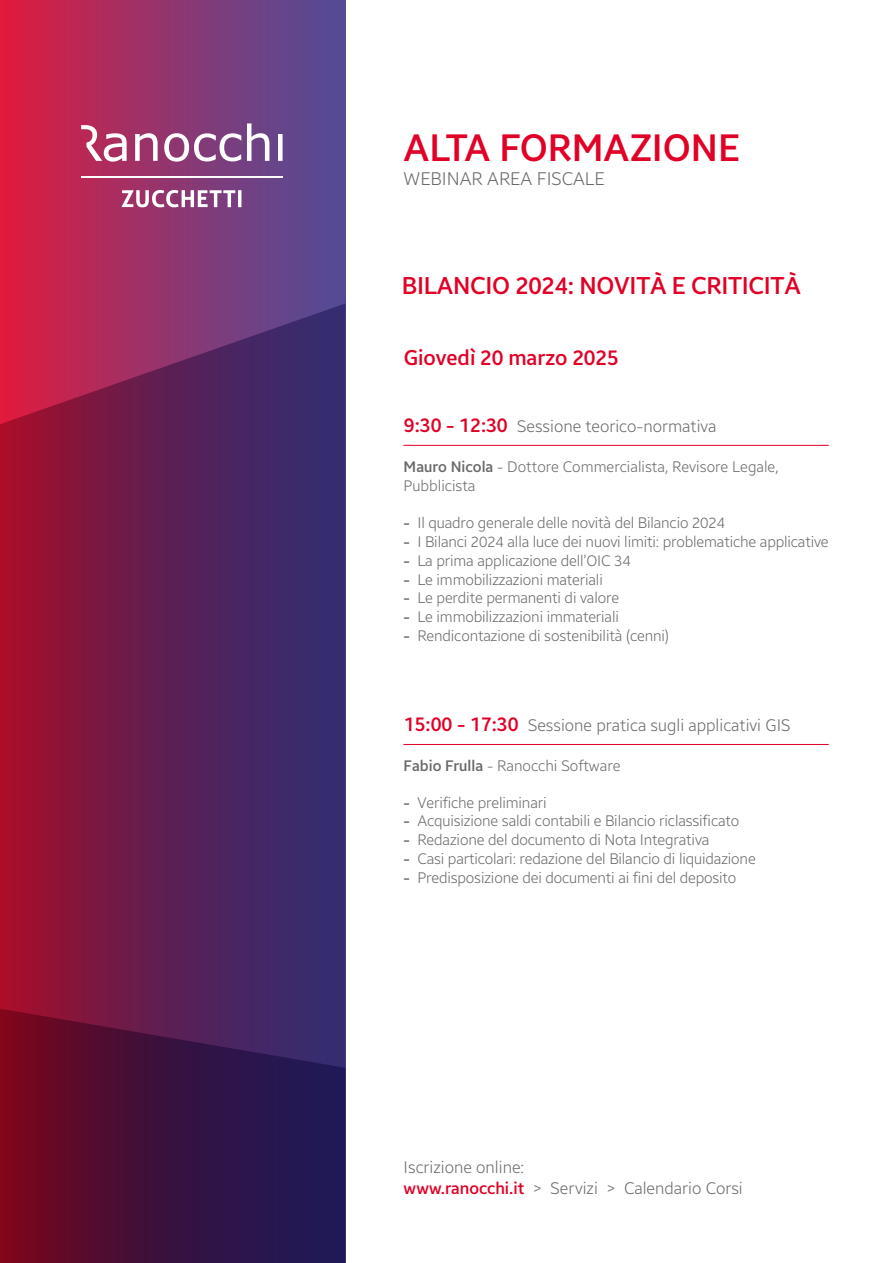
<style>
.page{position:relative;width:893px;height:1263px;background:#fff}
.page>*{position:absolute;margin:0;border:0;box-sizing:border-box;transform-origin:0 0}
.t1{font:500 37.65px "Breeze Sans";color:#e10026}
.t2{font:500 24px "Breeze Sans";letter-spacing:-.01em;color:#e10026}
.t3{font:500 21px "Breeze Sans";letter-spacing:-.005em;color:#e10026}
.t4{font:300 18px "Breeze Sans";color:#686868}
.t5{font:300 16.5px/21px "Breeze Sans";color:#686868}
.t6{font:300 15px/18.8px "Breeze Sans";letter-spacing:-.01em;color:#686868}
.t7{font:500 15px/18.8px "Breeze Sans";color:#686868;text-align:justify}
.s1{font-weight:500;font-size:19.5px;color:#e10026}
.s2{font-weight:500}
.s3{font-weight:500;color:#e10026}
</style>
<div class="page">
<div style="left:0;top:0;width:345px;height:1263px;background:linear-gradient(to right,#dd1c40,#4b4f9c)"></div>
<svg style="left:0;top:303px;width:345px;height:706px"></svg>
<svg style="left:0;top:1009px;width:345px;height:254px"></svg>
<hr style="left:404px;top:445px;width:424px;height:1px;background:#e10026">
<svg style="left:122px;top:190px;width:119px;height:17px"></svg>
<hr style="left:81px;top:177px;width:202px;height:1px;background:#fff">
<svg style="left:81px;top:123px;width:202px;height:39px"></svg>
<hr style="left:404px;top:744px;width:424px;height:1px;background:#e10026">
<h1 class="t1" style="left:404px;top:123px;width:338px">ALTA FORMAZIONE</h1>
<p class="t4" style="left:404px;top:167px;width:202px">WEBINAR AREA FISCALE</p>
<h2 class="t2" style="left:402px;top:270px;width:400px">BILANCIO 2024: NOVITÀ E CRITICITÀ</h2>
<h3 class="t3" style="left:404px;top:344px;width:217px">Giovedì 20 marzo 2025</h3>
<p class="t5" style="left:404px;top:416px;width:314px"><span class="s1">9:30 - 12:30</span> Sessione teorico-normativa</p>
<p class="t6" style="left:404px;top:457px;width:377px"><span class="s2">Mauro Nicola</span> - Dottore Commercialista, Revisore Legale,<br>Pubblicista</p>
<p class="t7" style="left:403px;top:514px;width:8px">- - - - - - -</p>
<p class="t6" style="left:417px;top:514px;width:413px">Il quadro generale delle novità del Bilancio 2024<br>I Bilanci 2024 alla luce dei nuovi limiti: problematiche applicative La prima applicazione dell’OIC 34<br>Le immobilizzazioni materiali<br>Le perdite permanenti di valore<br>Le immobilizzazioni immateriali<br>Rendicontazione di sostenibilità (cenni)</p>
<p class="t5" style="left:404px;top:715px;width:388px"><span class="s1">15:00 - 17:30</span> Sessione pratica sugli applicativi GIS</p>
<p class="t6" style="left:404px;top:756px;width:218px"><span class="s2">Fabio Frulla</span> - Ranocchi Software</p>
<p class="t7" style="left:403px;top:793px;width:8px">- - - - -</p>
<p class="t6" style="left:417px;top:793px;width:340px">Verifiche preliminari<br>Acquisizione saldi contabili e Bilancio riclassificato Redazione del documento di Nota Integrativa<br>Casi particolari: redazione del Bilancio di liquidazione Predisposizione dei documenti ai fini del deposito</p>
<p class="t5" style="left:404px;top:1156px;width:341px">Iscrizione online:<br><span class="s3">www.ranocchi.it</span> &gt; Servizi &gt; Calendario Corsi</p>
</div>
